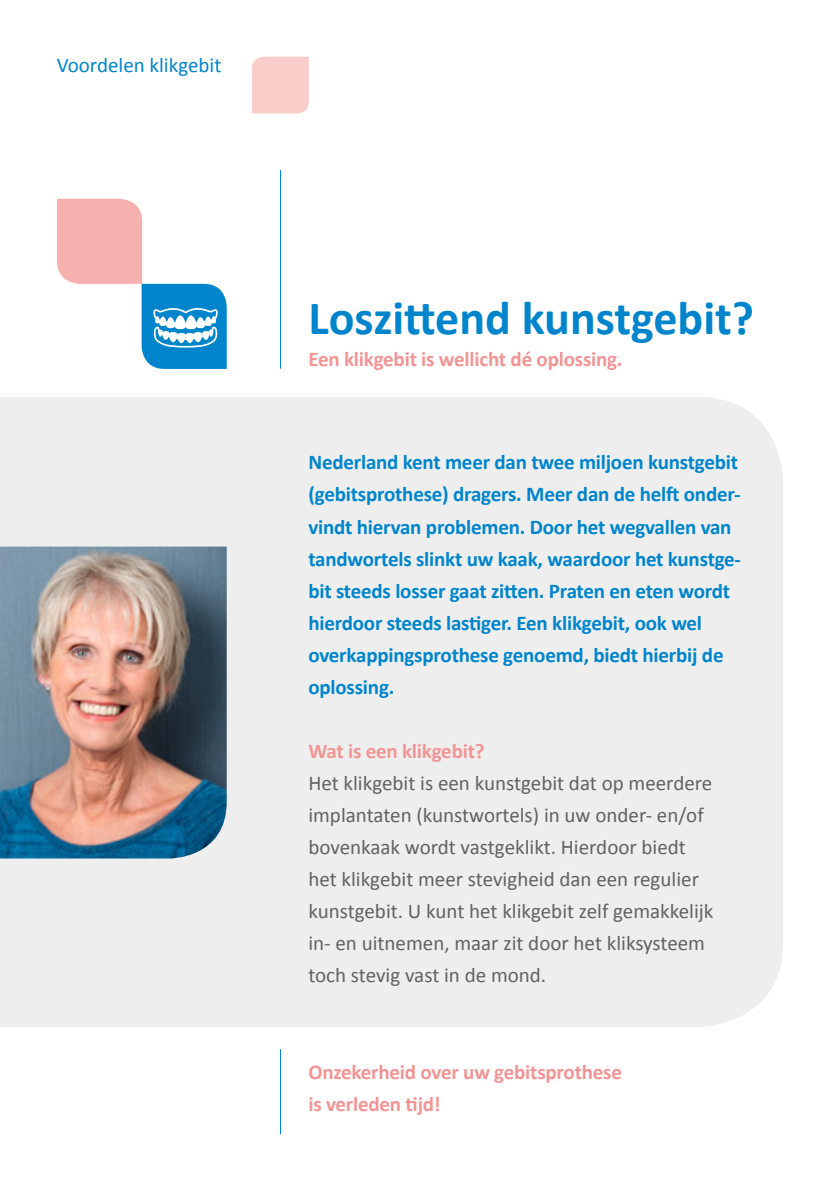
<style>
.page{position:relative;width:840px;height:1191px;background:#fff}
.page>*{position:absolute;margin:0;border:0;box-sizing:border-box;transform-origin:0 0}
.t1{font:700 48px "Calibri";color:#0085cd}
.t2{font:700 21px/32px "Calibri";letter-spacing:-.01em;color:#0085cd}
.t3{font:21px/32px "Calibri";color:#626261}
.t4{font:700 21px/32px "Calibri";letter-spacing:-.01em;color:#f29494}
.t5{font:21px "Calibri";color:#0085cd}
</style>
<div class="page">
<div style="left:0;top:397px;width:782px;height:630px;background:#eee"></div>
<hr style="left:280px;top:170px;width:1px;height:199px;background:#0085cd">
<hr style="left:280px;top:1049px;width:1px;height:85px;background:#0085cd">
<img style="left:0;top:546px;width:226px;height:312px">
<div style="left:252px;top:57px;width:57px;height:56px;background:#f9cdca"></div>
<svg style="left:57px;top:199px;width:169px;height:170px"></svg>
<p class="t5" style="left:57px;top:52px;width:166px">Voordelen klikgebit</p>
<h1 class="t1" style="left:308px;top:287px;width:447px">Loszittend kunstgebit?</h1>
<p class="t4" style="left:308px;top:343px;width:315px">Een klikgebit is wellicht dé oplossing.</p>
<p class="t2" style="left:308px;top:446px;width:434px">Nederland kent meer dan twee miljoen kunstgebit (gebitsprothese) dragers. Meer dan de helft onder&shy;vindt hiervan problemen. Door het wegvallen van tandwortels slinkt uw kaak, waardoor het kunstge&shy;bit steeds losser gaat zitten. Praten en eten wordt hierdoor steeds lastiger. Een klikgebit, ook wel overkappingsprothese genoemd, biedt hierbij de oplossing.</p>
<p class="t4" style="left:308px;top:734px;width:177px">Wat is een klikgebit?</p>
<p class="t3" style="left:308px;top:766px;width:406px">Het klikgebit is een kunstgebit dat op meerdere implantaten (kunstwortels) in uw onder- en/of bovenkaak wordt vastgeklikt. Hierdoor biedt het klikgebit meer stevigheid dan een regulier kunstgebit. U kunt het klikgebit zelf gemakkelijk in- en uitnemen, maar zit door het kliksysteem toch stevig vast in de mond.</p>
<p class="t4" style="left:308px;top:1056px;width:315px">Onzekerheid over uw gebitsprothese is verleden tijd!</p>
</div>
